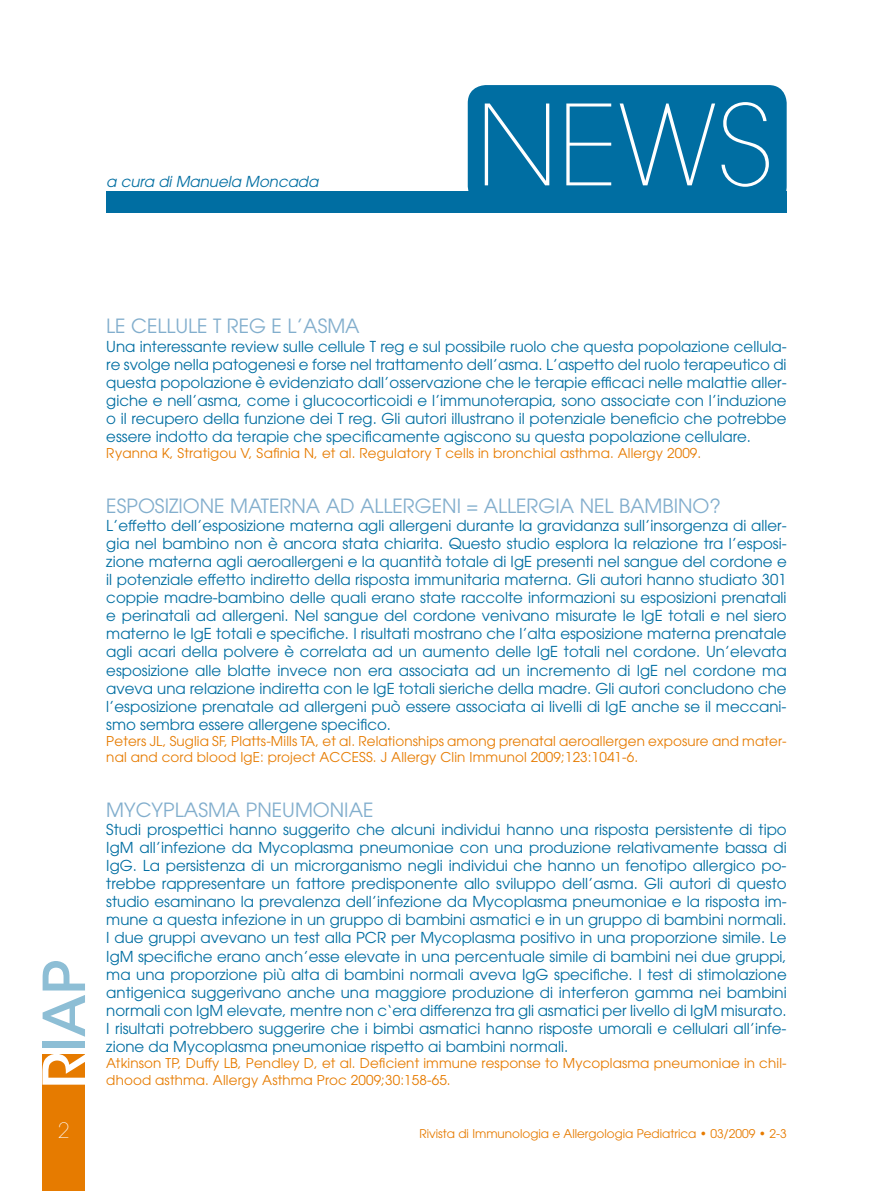
<style>
.page{position:relative;width:893px;height:1191px;background:#fff}
.page>*{position:absolute;margin:0;border:0;box-sizing:border-box;transform-origin:0 0}
.t1{font:200 21px "ITC Avant Garde Std";color:#fff}
.t2{font:19.5px "ITC Avant Garde Std";color:#82aecd}
.t3{font:15px/18.1px "ITC Avant Garde Std";color:#006ea2;text-align:justify}
.t4{font:italic 15px "ITC Avant Garde Std";color:#006ea2}
.t5{font:13.5px/16.4px "ITC Avant Garde Std";letter-spacing:.01em;color:#e67b00}
.t6{font:12px "ITC Avant Garde Std";color:#e67b00}
</style>
<div class="page">
<div style="left:42px;top:1053px;width:43px;height:138px;background:#e67b00"></div>
<svg style="left:43px;top:961px;width:42px;height:75px"></svg>
<div style="left:43px;top:1041px;width:42px;height:7px;background:#8dbed5"></div>
<svg style="left:42px;top:1053px;width:43px;height:31px"></svg>
<div style="left:468px;top:85px;width:319px;height:119px;background:#006ea2;border-radius:18px"></div>
<svg style="left:485px;top:102px;width:284px;height:85px"></svg>
<div style="left:106px;top:191px;width:681px;height:21px;background:#006ea2"></div>
<p class="t4" style="left:106px;top:172px;width:214px">a cura di Manuela Moncada</p>
<h1 class="t1" style="left:58px;top:1117px;width:13px">2</h1>
<h2 class="t2" style="left:106px;top:314px;width:37px">Le cellule</h2>
<h2 class="t2" style="left:213px;top:314px;width:28px">T reg</h2>
<h2 class="t2" style="left:272px;top:314px;width:47px">e l’asma</h2>
<p class="t3" style="left:106px;top:337px;width:682px">Una interessante review sulle cellule T reg e sul possibile ruolo che questa popolazione cellula&shy;re svolge nella patogenesi e forse nel trattamento dell’asma. L’aspetto del ruolo terapeutico di questa popolazione è evidenziato dall’osservazione che le terapie efficaci nelle malattie aller&shy;giche e nell’asma, come i glucocorticoidi e l’immunoterapia, sono associate con l’induzione o il recupero della funzione dei T reg. Gli autori illustrano il potenziale beneficio che potrebbe essere indotto da terapie che specificamente agiscono su questa popolazione cellulare.</p>
<p class="t5" style="left:106px;top:445px;width:596px">Ryanna K, Stratigou V, Safinia N, et al. Regulatory T cells in bronchial asthma. Allergy 2009.</p>
<h2 class="t2" style="left:106px;top:493px;width:137px">Esposizione mater</h2>
<h2 class="t2" style="left:291px;top:493px;width:82px">naad allerge</h2>
<h2 class="t2" style="left:442px;top:493px;width:54px">ni = allergia</h2>
<h2 class="t2" style="left:580px;top:493px;width:52px">nel bambi</h2>
<h2 class="t2" style="left:678px;top:493px;width:44px">no?</h2>
<p class="t3" style="left:106px;top:516px;width:682px">L’effetto dell’esposizione materna agli allergeni durante la gravidanza sull’insorgenza di aller&shy;gia nel bambino non è ancora stata chiarita. Questo studio esplora la relazione tra l’esposi&shy;zione materna agli aeroallergeni e la quantità totale di IgE presenti nel sangue del cordone e il potenziale effetto indiretto della risposta immunitaria materna. Gli autori hanno studiato 301 coppie madre-bambino delle quali erano state raccolte informazioni su esposizioni prenatali e perinatali ad allergeni. Nel sangue del cordone venivano misurate le IgE totali e nel siero materno le IgE totali e specifiche. I risultati mostrano che l’alta esposizione materna prenatale agli acari della polvere è correlata ad un aumento delle IgE totali nel cordone. Un’elevata esposizione alle blatte invece non era associata ad un incremento di IgE nel cordone ma aveva una relazione indiretta con le IgE totali sieriche della madre. Gli autori concludono che l’esposizione prenatale ad allergeni può essere associata ai livelli di IgE anche se il meccani&shy;smo sembra essere allergene specifico.</p>
<p class="t5" style="left:106px;top:733px;width:682px">Peters JL, Suglia SF, Platts-Mills TA, et al. Relationships among prenatal aeroallergen exposure and mater&shy;nal and cord blood IgE: project ACCESS. J Allergy Clin Immunol 2009;123:1041-6.</p>
<h2 class="t2" style="left:106px;top:797px;width:71px">Mycyplasma</h2>
<h2 class="t2" style="left:246px;top:797px;width:40px">Pneum</h2>
<h2 class="t2" style="left:313px;top:797px;width:42px">oniae</h2>
<p class="t3" style="left:106px;top:820px;width:682px">Studi prospettici hanno suggerito che alcuni individui hanno una risposta persistente di tipo IgM all’infezione da Mycoplasma pneumoniae con una produzione relativamente bassa di IgG. La persistenza di un microrganismo negli individui che hanno un fenotipo allergico po&shy;trebbe rappresentare un fattore predisponente allo sviluppo dell’asma. Gli autori di questo studio esaminano la prevalenza dell’infezione da Mycoplasma pneumoniae e la risposta im&shy;mune a questa infezione in un gruppo di bambini asmatici e in un gruppo di bambini normali.<br>I due gruppi avevano un test alla PCR per Mycoplasma positivo in una proporzione simile. Le IgM specifiche erano anch’esse elevate in una percentuale simile di bambini nei due gruppi, ma una proporzione più alta di bambini normali aveva IgG specifiche. I test di stimolazione antigenica suggerivano anche una maggiore produzione di interferon gamma nei bambini normali con IgM elevate, mentre non c‘era differenza tra gli asmatici per livello di IgM misurato.<br>I risultati potrebbero suggerire che i bimbi asmatici hanno risposte umorali e cellulari all’infe&shy;zione da Mycoplasma pneumoniae rispetto ai bambini normali.</p>
<p class="t5" style="left:106px;top:1055px;width:682px">Atkinson TP, Duffy LB, Pendley D, et al. Deficient immune response to Mycoplasma pneumoniae in chil&shy;dhood asthma. Allergy Asthma Proc 2009;30:158-65.</p>
<p class="t6" style="left:419px;top:1126px;width:369px">Rivista di Immunologia e Allergologia Pediatrica • 03/2009 • 2-3</p>
</div>
